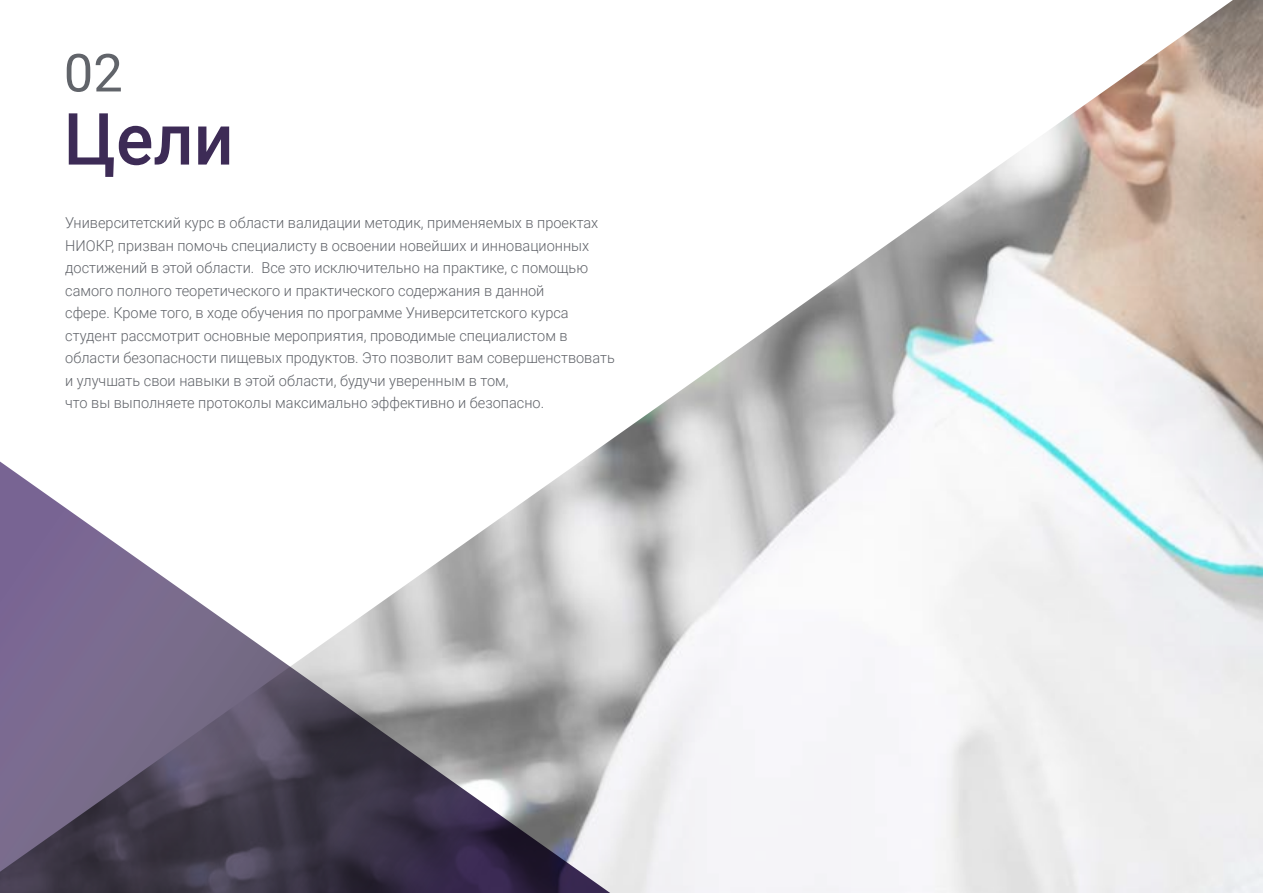
<style>
.page{position:relative;width:1263px;height:893px;background:#fff}
.page>*{position:absolute;margin:0;border:0;box-sizing:border-box;transform-origin:0 0}
.t1{font:500 72px "Roboto";color:#3d2b56}
.t2{font:52.5px "Roboto";color:#61646a}
.t3{font:300 15px/22.5px "Roboto";color:#61646a}
</style>
<div class="page">
<img style="left:602px;top:0;width:661px;height:893px">
<svg style="left:0;top:446px;width:640px;height:447px"></svg>
<h2 class="t2" style="left:64px;top:36px;width:61px">02</h2>
<h1 class="t1" style="left:64px;top:89px;width:171px">Цели</h1>
<p class="t3" style="left:65px;top:211px;width:551px">Университетский курс в области валидации методик, применяемых в проектах НИОКР, призван помочь специалисту в освоении новейших и инновационных достижений в этой области. Все это исключительно на практике, с помощью самого полного теоретического и практического содержания в данной<br>сфере. Кроме того, в ходе обучения по программе Университетского курса студент рассмотрит основные мероприятия, проводимые специалистом в области безопасности пищевых продуктов. Это позволит вам совершенствовать и улучшать свои навыки в этой области, будучи уверенным в том,<br>что вы выполняете протоколы максимально эффективно и безопасно.</p>
</div>
